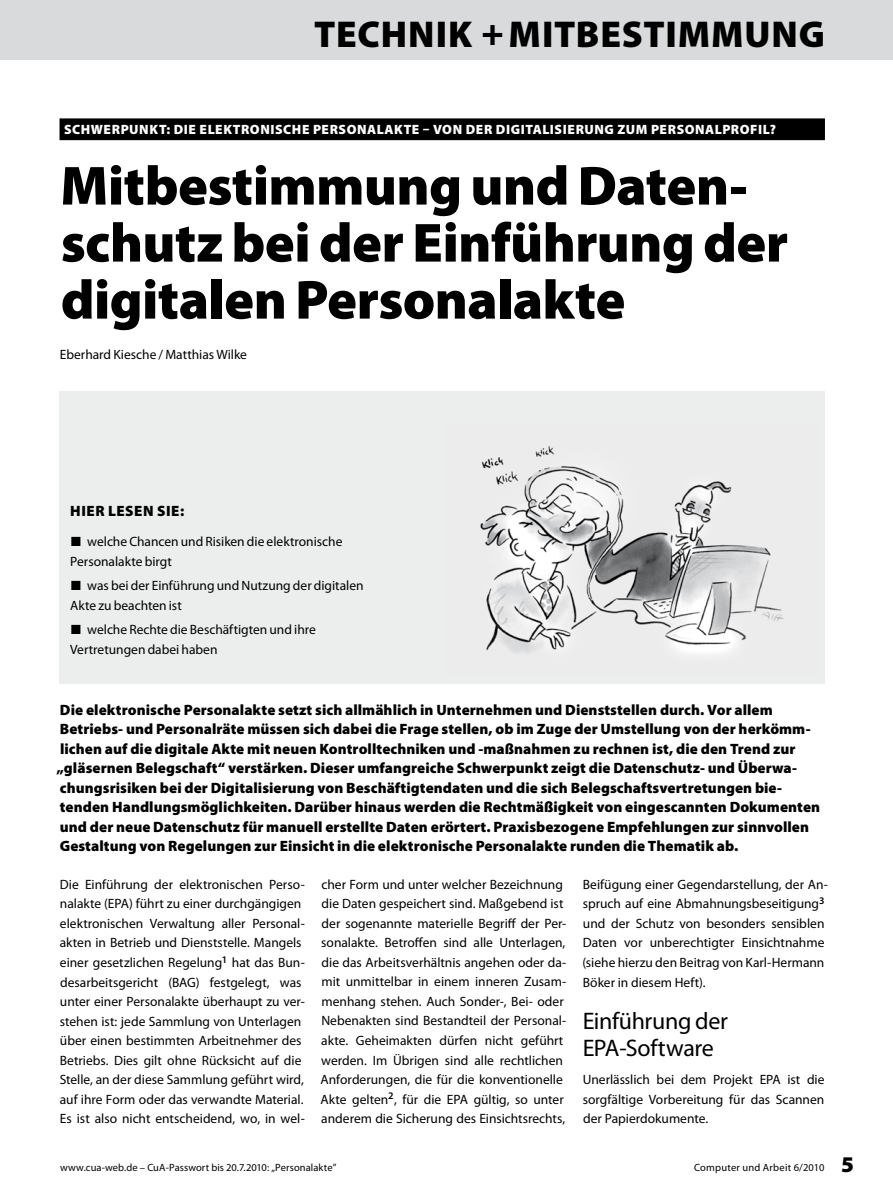
<style>
.page{position:relative;width:893px;height:1191px;background:#fff}
.page>*{position:absolute;margin:0;border:0;box-sizing:border-box;transform-origin:0 0}
.t1{font:900 55.5px/57px "Myriad Pro";letter-spacing:-.01em;color:#000}
.t2{font:900 37.5px "Myriad Pro";letter-spacing:.025em;color:#000}
.t3{font:24px/27px "Myriad Pro";letter-spacing:-.015em;color:#000}
.t4{font:900 15px/19.5px "Myriad Pro";color:#000}
.t5{font:13.5px/19.5px "Myriad Pro";color:#000}
.t6{font:900 13.5px "Myriad Pro";letter-spacing:.04em;color:#fff}
.t7{font:10.5px "Myriad Pro";letter-spacing:.01em;color:#000}
.s1{font-family:"The Mix Expert"}
.s2{font-weight:900;font-size:22.5px}
</style>
<div class="page">
<div style="left:0;top:0;width:893px;height:60px;background:#d9dadb"></div>
<div style="left:60px;top:118px;width:765px;height:22px;background:#000"></div>
<div style="left:60px;top:391px;width:765px;height:293px;background:#eceded"></div>
<img style="left:480px;top:446px;width:304px;height:208px">
<h2 class="t2" style="left:314px;top:9px;width:24px">TECH</h2>
<h2 class="t2" style="left:408px;top:9px;width:169px">NIK +MITBEST</h2>
<h2 class="t2" style="left:665px;top:9px;width:161px">IMMUNG</h2>
<p class="t6" style="left:64px;top:120px;width:10px">SCH</p>
<p class="t6" style="left:91px;top:120px;width:118px">WERPUNKT: DIE ELEKT</p>
<p class="t6" style="left:241px;top:120px;width:44px">RONISCHE</p>
<p class="t6" style="left:313px;top:120px;width:91px">PERSONALAKTE</p>
<p class="t6" style="left:423px;top:120px;width:355px">– VON DER DIGITALISIERUNG ZUM PERSONALPROFIL?</p>
<h1 class="t1" style="left:60px;top:155px;width:729px">Mitbestimmung und Daten&shy;schutz bei der Einführung der digitalen Personalakte</h1>
<p class="t5" style="left:60px;top:345px;width:189px">Eberhard Kiesche / Matthias Wilke</p>
<p class="t4" style="left:70px;top:500px;width:48px">HIER LESE</p>
<p class="t4" style="left:143px;top:500px;width:43px">N SIE:</p>
<p class="t5" style="left:70px;top:532px;width:274px"><span class="s1">ó</span> welche Chancen und Risiken die elektronische<br>Personalakte birgt</p>
<p class="t5" style="left:70px;top:576px;width:295px"><span class="s1">ó</span> was bei der Einführung und Nutzung der digitalen<br>Akte zu beachten ist</p>
<p class="t5" style="left:70px;top:620px;width:247px"><span class="s1">ó</span> welche Rechte die Beschäftigten und ihre<br>Vertretungen dabei haben</p>
<p class="t4" style="left:56px;top:699px;width:765px">Die elektronische Personalakte setzt sich allmählich in Unternehmen und Dienststellen durch. Vor allem Betriebs- und Personalräte müssen sich dabei die Frage stellen, ob im Zuge der Umstellung von der herkömm&shy;lichen auf die digitale Akte mit neuen Kontrolltechniken und -maßnahmen zu rechnen ist, die den Trend zur „gläsernen Belegschaft“ verstärken. Dieser umfangreiche Schwerpunkt zeigt die Datenschutz- und Überwa&shy;chungsrisiken bei der Digitalisierung von Beschäftigtendaten und die sich Belegschaftsvertretungen bie&shy;tenden Handlungsmöglichkeiten. Darüber hinaus werden die Rechtmäßigkeit von eingescannten Dokumenten und der neue Datenschutz für manuell erstellte Daten erörtert. Praxisbezogene Empfehlungen zur sinnvollen Gestaltung von Regelungen zur Einsicht in die elektronische Personalakte runden die Thematik ab.</p>
<p class="t5" style="left:321px;top:874px;width:247px">cher Form und unter welcher Bezeichnung die Daten gespeichert sind. Maßgebend ist der sogenannte materielle Begriff der Per&shy;sonalakte. Betroffen sind alle Unterlagen, die das Arbeitsverhältnis angehen oder da&shy;mit unmittelbar in einem inneren Zusam&shy;menhang stehen. Auch Sonder-, Bei- oder Nebenakten sind Bestandteil der Personal&shy;akte. Geheimakten dürfen nicht geführt werden. Im Übrigen sind alle rechtlichen Anforderungen, die für die konventionelle Akte gelten<sup>2</sup>, für die EPA gültig, so unter anderem die Sicherung des Einsichtsrechts,</p>
<p class="t5" style="left:582px;top:874px;width:247px">Beifügung einer Gegendarstellung, der An&shy;spruch auf eine Abmahnungsbeseitigung<sup>3 </sup>und der Schutz von besonders sensiblen Daten vor unberechtigter Einsichtnahme (siehe hierzu den Beitrag von Karl-Hermann Böker in diesem Heft).</p>
<p class="t5" style="left:60px;top:874px;width:247px">Die Einführung der elektronischen Perso&shy;nalakte (EPA) führt zu einer durchgängigen elektronischen Verwaltung aller Personal&shy;akten in Betrieb und Dienststelle. Mangels einer gesetzlichen Regelung<sup>1</sup> hat das Bun&shy;desarbeitsgericht (BAG) festgelegt, was unter einer Personalakte überhaupt zu ver&shy;stehen ist: jede Sammlung von Unterlagen über einen bestimmten Arbeitnehmer des Betriebs. Dies gilt ohne Rücksicht auf die Stelle, an der diese Sammlung geführt wird, auf ihre Form oder das verwandte Material.<br>Es ist also nicht entscheidend, wo, in wel-</p>
<h3 class="t3" style="left:583px;top:1007px;width:147px">Einführung der<br>EPA-Software</h3>
<p class="t5" style="left:583px;top:1069px;width:243px;text-align:justify">Unerlässlich bei dem Projekt EPA ist die sorgfältige Vorbereitung für das Scannen der Papierdokumente.</p>
<p class="t7" style="left:60px;top:1161px;width:278px">www.cua-web.de – CuA-Passwort bis 20.7.2010: „Personalakte”</p>
<p class="t7" style="left:694px;top:1161px;width:161px">Computer und Arbeit 6/2010 <span class="s2">5</span></p>
</div>
